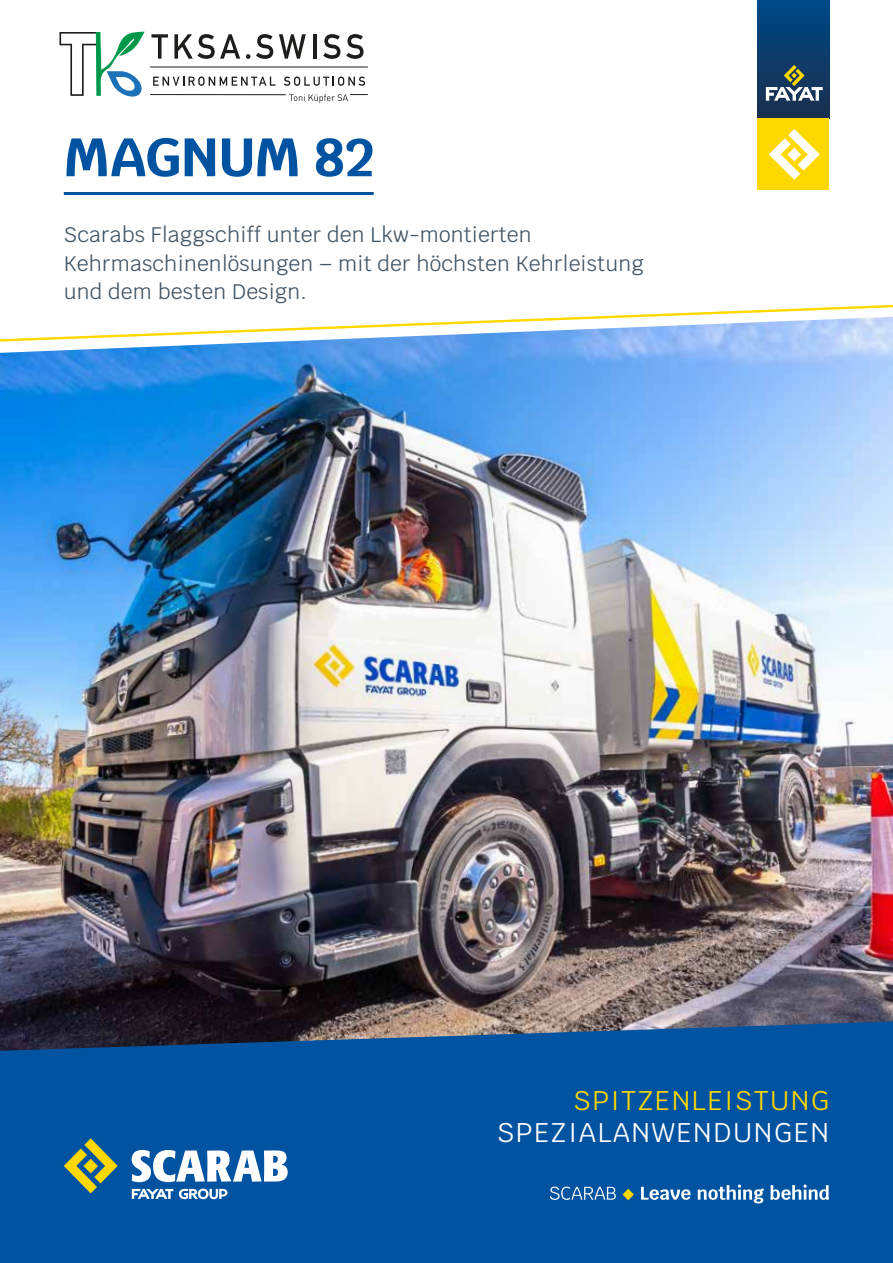
<style>
.page{position:relative;width:893px;height:1263px;background:#fff}
.page>*{position:absolute;margin:0;border:0;box-sizing:border-box;transform-origin:0 0}
.t1{font:700 54px "Krub";letter-spacing:-.015em;color:#0053a1}
.t2{font:27px "Krub";letter-spacing:.06em;color:#fff}
.t3{font:27px "Krub";letter-spacing:.06em;color:#ffd800}
.t4{font:21px/28.5px "Krub";letter-spacing:.01em;color:#415464}
</style>
<div class="page">
<img style="left:0;top:343px;width:893px;height:678px">
<div style="left:0;top:1021px;width:893px;height:242px;background:#0053a1"></div>
<svg style="left:64px;top:1138px;width:54px;height:55px"></svg>
<svg style="left:132px;top:1150px;width:156px;height:32px"></svg>
<svg style="left:132px;top:1189px;width:41px;height:10px"></svg>
<svg style="left:179px;top:1188px;width:48px;height:11px"></svg>
<hr style="left:64px;top:192px;width:310px;height:3px;background:#0053a1">
<svg style="left:0;top:304px;width:893px;height:39px"></svg>
<svg style="left:550px;top:1186px;width:66px;height:14px"></svg>
<svg style="left:623px;top:1189px;width:11px;height:11px"></svg>
<svg style="left:641px;top:1187px;width:49px;height:13px"></svg>
<svg style="left:697px;top:1184px;width:67px;height:19px"></svg>
<svg style="left:770px;top:1184px;width:59px;height:16px"></svg>
<div style="left:758px;top:0;width:71px;height:119px;background:linear-gradient(to bottom,#004987,#1d2f4d)"></div>
<svg style="left:766px;top:65px;width:57px;height:36px"></svg>
<div style="left:758px;top:119px;width:71px;height:71px;background:#ffd800"></div>
<svg style="left:769px;top:129px;width:51px;height:51px"></svg>
<svg style="left:151px;top:34px;width:17px;height:25px"></svg>
<svg style="left:174px;top:34px;width:66px;height:25px"></svg>
<svg style="left:246px;top:54px;width:4px;height:5px"></svg>
<svg style="left:256px;top:34px;width:17px;height:25px"></svg>
<svg style="left:279px;top:34px;width:27px;height:25px"></svg>
<hr style="left:313px;top:34px;width:4px;height:25px;background:#1d1d1b">
<svg style="left:323px;top:34px;width:17px;height:25px"></svg>
<svg style="left:346px;top:34px;width:18px;height:25px"></svg>
<svg style="left:59px;top:32px;width:86px;height:65px"></svg>
<svg style="left:153px;top:77px;width:122px;height:9px"></svg>
<svg style="left:284px;top:77px;width:81px;height:9px"></svg>
<hr style="left:150px;top:67px;width:218px;height:1px;background:#1d1d1b">
<hr style="left:150px;top:94px;width:136px;height:1px;background:#1d1d1b">
<svg style="left:289px;top:94px;width:79px;height:9px"></svg>
<h1 class="t1" style="left:64px;top:126px;width:311px">MAGNUM 82</h1>
<p class="t4" style="left:64px;top:221px;width:581px">Scarabs Flaggschiff unter den Lkw-montierten<br>Kehrmaschinenlösungen – mit der höchsten Kehrleistung und dem besten Design.</p>
<p class="t3" style="left:573px;top:1078px;width:257px">SPITZENLEISTUNG</p>
<p class="t2" style="left:497px;top:1109px;width:334px">SPEZIALANWENDUNGEN</p>
</div>
